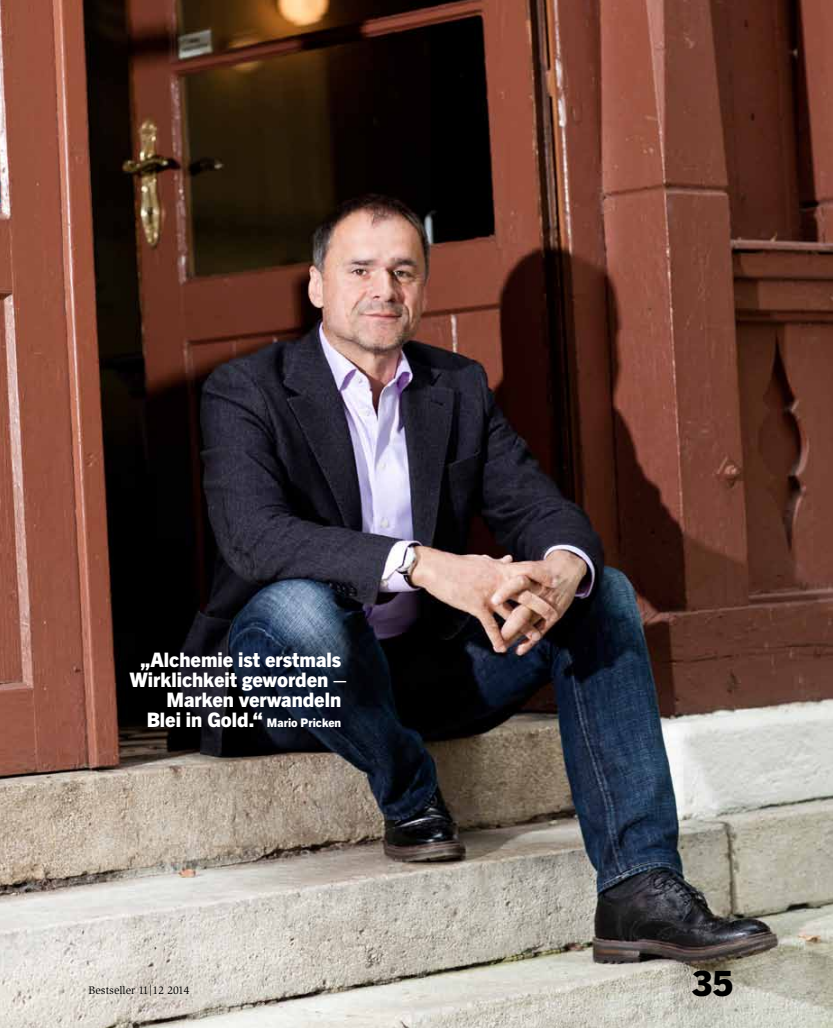
<style>
.page{position:relative;width:833px;height:1028px;background:#fff}
.page>*{position:absolute;margin:0;border:0;box-sizing:border-box;transform-origin:0 0}
.t1{font:800 35px "Trade Gothic Next LT Pro";color:#000}
.t2{font:800 20px/20px "Trade Gothic Next LT Pro";color:#fff;text-align:right}
.t3{font:11.25px "Slimbach Std";color:#000}
.s1{font-size:11.88px}
</style>
<div class="page">
<img style="left:0;top:0;width:833px;height:1028px">
<p class="t2" style="left:130px;top:648px;width:218px">„Alchemie ist erstmals<br>Wirklichkeit geworden –<br>Marken verwandeln<br>Blei in Gold.“ <span class="s1">Mario Pricken</span></p>
<p class="t3" style="left:89px;top:983px;width:103px">Bestseller 11|12 2014</p>
<h1 class="t1" style="left:692px;top:959px;width:43px">35</h1>
</div>
